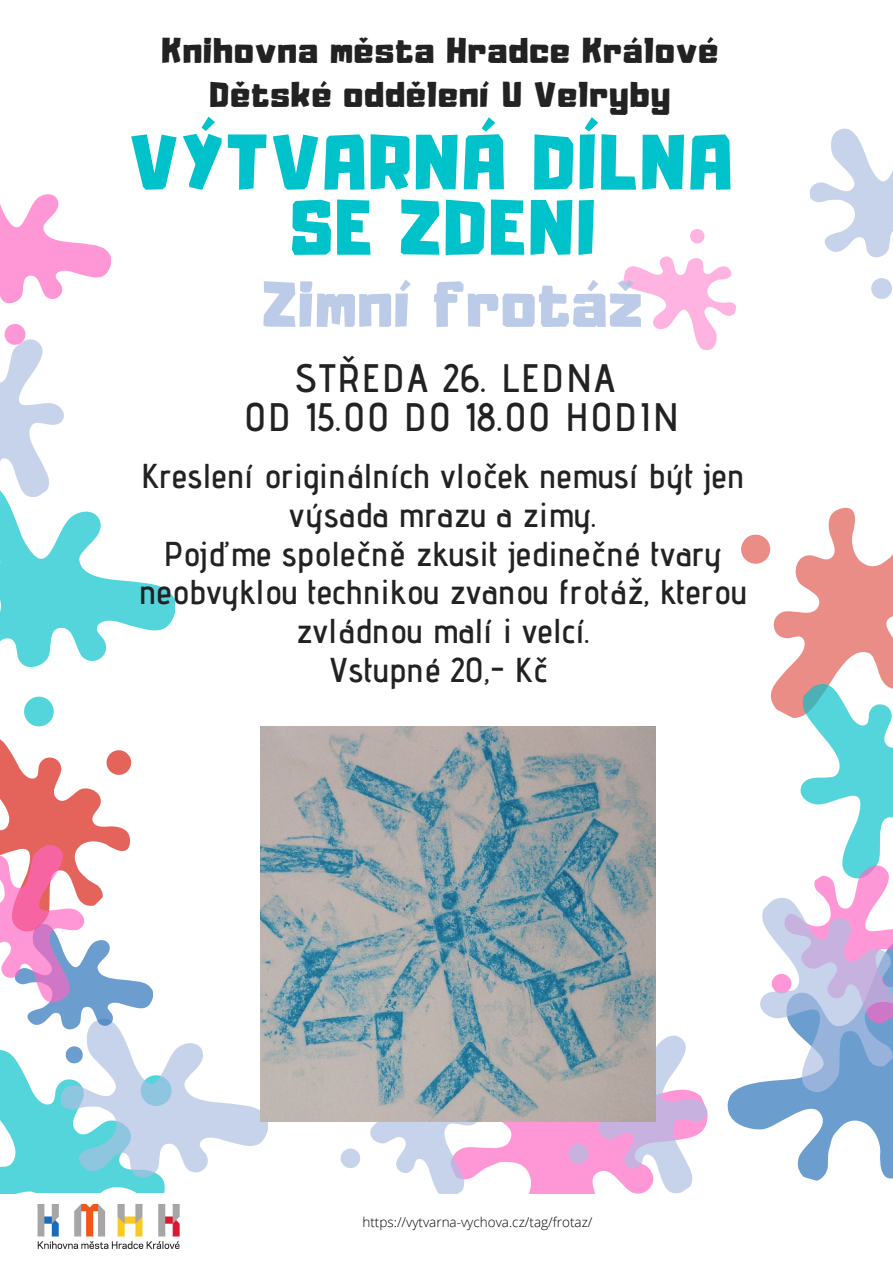
<style>
.page{position:relative;width:893px;height:1263px;background:#fff}
.page>*{position:absolute;margin:0;border:0;box-sizing:border-box;transform-origin:0 0}
.t1{font:69px "Adumu";letter-spacing:.05em;color:#00c2cb}
.t2{font:57.15px "Adumu";letter-spacing:.03em;color:#acbfe2}
.t3{font:600 39.75px "Advent Pro";letter-spacing:.05em;color:#222}
.t4{font:600 34.5px/38.8px "Advent Pro";letter-spacing:.01em;color:#222;text-align:center}
.t5{font:31.5px "Adumu";letter-spacing:.05em;color:#222}
.t6{font:300 13.5px "Open Sans";color:#000}
</style>
<div class="page">
<svg style="left:773px;top:507px;width:120px;height:144px;fill:#eb8d87"></svg>
<svg style="left:741px;top:527px;width:37px;height:45px"></svg>
<svg style="left:623px;top:229px;width:113px;height:121px"></svg>
<svg style="left:0;top:194px;width:110px;height:110px"></svg>
<svg style="left:0;top:1182px;width:165px;height:12px;background:#6edbe0"></svg>
<svg style="left:0;top:324px;width:175px;height:344px"></svg>
<div style="left:525px;top:1121px;width:36px;height:73px;background:#ff97d7"></div>
<svg style="left:333px;top:1121px;width:192px;height:73px"></svg>
<svg style="left:0;top:696px;width:267px;height:486px"></svg>
<img style="left:37px;top:1203px;width:143px;height:46px">
<svg style="left:561px;top:651px;width:332px;height:543px"></svg>
<img style="left:260px;top:726px;width:395px;height:395px">
<svg style="left:810px;top:128px;width:83px;height:130px"></svg>
<svg style="left:871px;top:278px;width:21px;height:21px"></svg>
<p class="t5" style="left:162px;top:38px;width:557px">Knihovna města Hradce Králové</p>
<p class="t5" style="left:210px;top:82px;width:461px">Dětské oddělení U Velryby</p>
<p class="t1" style="left:130px;top:134px;width:603px">VÝTVARNÁ DÍLNA</p>
<p class="t1" style="left:290px;top:200px;width:306px">SE ZDENI</p>
<h2 class="t2" style="left:262px;top:281px;width:381px">Zimní frotáž</h2>
<p class="t3" style="left:295px;top:354px;width:321px">STŘEDA 26. LEDNA</p>
<p class="t3" style="left:244px;top:393px;width:436px">OD 15.00 DO 18.00 HODIN</p>
<p class="t4" style="left:141px;top:456px;width:605px">Kreslení originálních vloček nemusí být jen výsada mrazu a zimy.</p>
<p class="t4" style="left:139px;top:533px;width:609px">Pojďme společně zkusit jedinečné tvary neobvyklou technikou zvanou frotáž, kterou zvládnou malí i velcí.</p>
<p class="t4" style="left:328px;top:650px;width:222px">Vstupné 20,- Kč</p>
<p class="t6" style="left:362px;top:1212px;width:231px">https://vytvarna-vychova.cz/tag/frotaz/</p>
</div>
